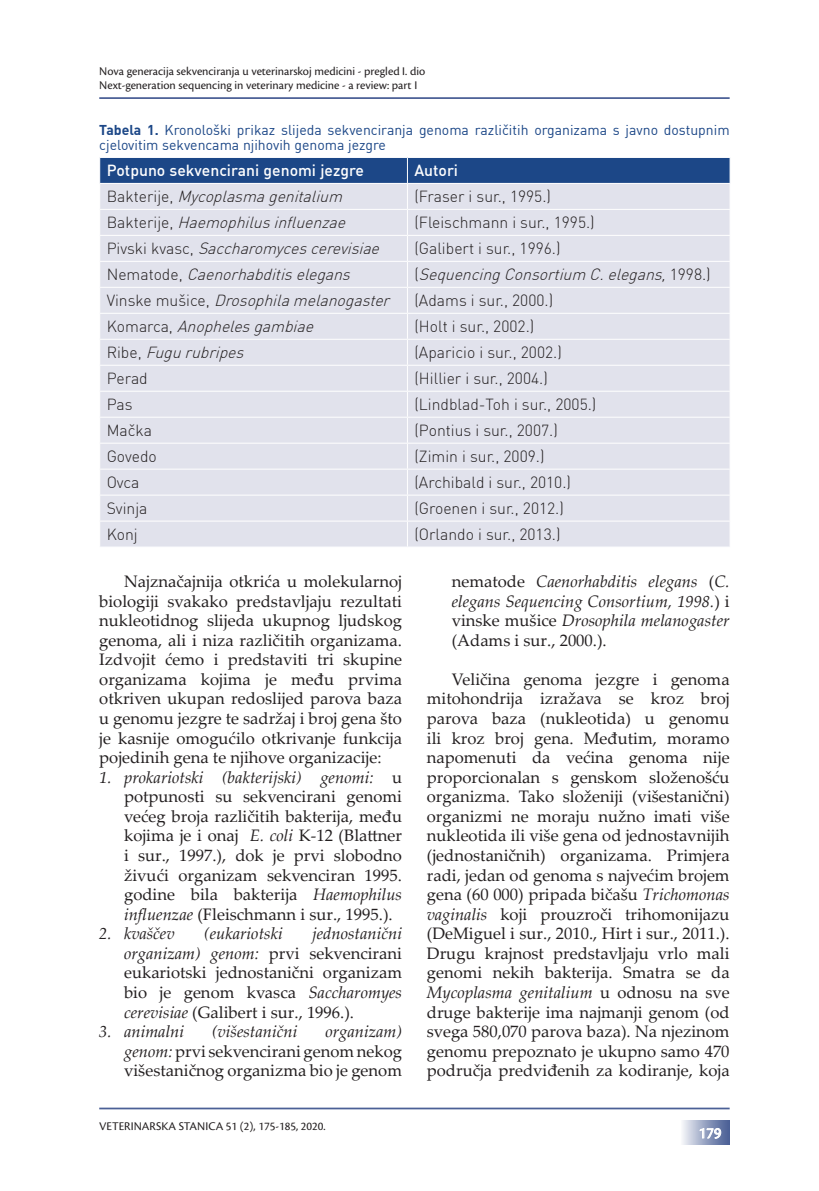
<style>
.page{position:relative;width:819px;height:1191px;background:#fff}
.page>*{position:absolute;margin:0;border:0;box-sizing:border-box;transform-origin:0 0}
.TEKST{font:16.62px/19.6px "Palatino Linotype";color:#231f20;text-align:justify}
.t1{font:italic 16.62px/19.6px "Palatino Linotype";color:#231f20;text-align:justify}
.tekst_tablice{font:15.75px "DIN Lt";color:#231f20}
.tekst_tablice-2{font:italic 15.75px "DIN Lt";color:#231f20}
.tekst_tablice-3{font:700 15.75px "DINLT";color:#fff}
.t2{font:15.75px "Cronos Pro";color:#fff}
.potpis_pod_tablicu{font:14px/14.9px "DIN";color:#1c4787}
.t3{font:12.25px/14.7px "Cronos Pro";color:#231f20}
.s1{font-weight:700}
.s2{font-style:normal}
.s3{font-style:italic}
</style>
<div class="page">
<hr style="left:99px;top:1107px;width:630px;height:2px;background:#4b6096">
<hr style="left:99px;top:97px;width:630px;height:2px;background:#4b6096">
<div style="left:680px;top:1120px;width:49px;height:25px;background:linear-gradient(to right,#f7f7fa,#435991)"></div>
<svg style="left:699px;top:1127px;width:22px;height:12px"></svg>
<svg style="left:99px;top:157px;width:631px;height:389px;background:#d5d9e6"></svg>
<p class="t3" style="left:99px;top:63px;width:327px">Nova generacija sekvenciranja u veterinarskoj medicini - pregled I. dio<br>Next-generation sequencing in veterinary medicine - a review: part I</p>
<p class="potpis_pod_tablicu" style="left:99px;top:122px;width:632px"><span class="s1">Tabela 1.</span> Kronološki prikaz slijeda sekvenciranja genoma različitih organizama s javno dostupnim cjelovitim sekvencama njihovih genoma jezgre</p>
<p class="tekst_tablice-3" style="left:107px;top:160px;width:259px">Potpuno sekvencirani genomi jezgre</p>
<p class="tekst_tablice-3" style="left:414px;top:160px;width:45px">Autori</p>
<p class="tekst_tablice-2" style="left:107px;top:186px;width:242px"><span class="s2">B a k t e r i j e ,</span> Mycoplasmagenitalium</p>
<p class="tekst_tablice" style="left:414px;top:186px;width:138px">(Fraser i sur., 1995.)</p>
<p class="tekst_tablice-2" style="left:107px;top:212px;width:245px"><span class="s2">B a k t e r i j e ,</span> Haemophilusinfluenzae</p>
<p class="tekst_tablice" style="left:414px;top:212px;width:182px">(Fleischmann i sur., 1995.)</p>
<p class="tekst_tablice-2" style="left:107px;top:238px;width:279px"><span class="s2">P i v s k i k v a s c ,</span> Saccharomycescerevisiae</p>
<p class="tekst_tablice" style="left:414px;top:238px;width:148px">(Galibert i sur., 1996.)</p>
<p class="tekst_tablice-2" style="left:107px;top:264px;width:250px"><span class="s2">N e m a t o d e ,</span> Caenorhabditiselegans</p>
<p class="tekst_tablice-2" style="left:414px;top:264px;width:298px"><span class="s2">(</span> SequencingConsortium C.elegans,<span class="s2">1 9 9 8 . )</span></p>
<p class="tekst_tablice-2" style="left:107px;top:290px;width:289px"><span class="s2">V i n s k e m u š i c e ,</span> Drosophilamelanogaster</p>
<p class="tekst_tablice" style="left:414px;top:290px;width:140px">(Adams i sur., 2000.)</p>
<p class="tekst_tablice-2" style="left:107px;top:316px;width:213px"><span class="s2">K o m a rc a ,</span> Anophelesgambiae</p>
<p class="tekst_tablice" style="left:414px;top:316px;width:121px">(Holt i sur., 2002.)</p>
<p class="tekst_tablice-2" style="left:107px;top:342px;width:143px"><span class="s2">R i b e ,</span> Fugurubripes</p>
<p class="tekst_tablice" style="left:414px;top:342px;width:149px">(Aparicio i sur., 2002.)</p>
<p class="tekst_tablice" style="left:107px;top:368px;width:43px">Perad</p>
<p class="tekst_tablice" style="left:414px;top:368px;width:135px">(Hillier i sur., 2004.)</p>
<p class="tekst_tablice" style="left:107px;top:394px;width:27px">Pas</p>
<p class="tekst_tablice" style="left:414px;top:394px;width:183px">(Lindblad-Toh i sur., 2005.)</p>
<p class="tekst_tablice" style="left:107px;top:420px;width:47px">Mačka</p>
<p class="tekst_tablice" style="left:414px;top:420px;width:145px">(Pontius i sur., 2007.)</p>
<p class="tekst_tablice" style="left:107px;top:446px;width:52px">Govedo</p>
<p class="tekst_tablice" style="left:414px;top:446px;width:132px">(Zimin i sur., 2009.)</p>
<p class="tekst_tablice" style="left:107px;top:472px;width:34px">Ovca</p>
<p class="tekst_tablice" style="left:414px;top:472px;width:158px">(Archibald i sur., 2010.)</p>
<p class="tekst_tablice" style="left:107px;top:498px;width:42px">Svinja</p>
<p class="tekst_tablice" style="left:414px;top:498px;width:151px">(Groenen i sur., 2012.)</p>
<p class="tekst_tablice" style="left:107px;top:524px;width:33px">Konj</p>
<p class="tekst_tablice" style="left:414px;top:524px;width:147px">(Orlando i sur., 2013.)</p>
<p class="TEKST" style="left:99px;top:571px;width:304px;text-indent:25px">Najznačajnija otkrića u molekularnoj biologiji svakako predstavljaju rezultati nukleotidnog slijeda ukupnog ljudskog genoma, ali i niza različitih organizama.<br>Izdvojit ćemo i predstaviti tri skupine organizama kojima je među prvima otkriven ukupan redoslijed parova baza u genomu jezgre te sadržaj i broj gena što je kasnije omogućilo otkrivanje funkcija pojedinih gena te njihove organizacije:</p>
<p class="TEKST" style="left:124px;top:766px;width:279px;text-indent:-25px"><span class="s3">1. prokariotski (bakterijski) genomi:</span> u potpunosti su sekvencirani genomi većeg broja različitih bakterija, među kojima je i onaj <span class="s3">E. coli</span> K-12 (Blattner i sur., 1997.), dok je prvi slobodno živući organizam sekvenciran 1995. godine bila bakterija <span class="s3">Haemophilus influenzae</span> (Fleischmann i sur., 1995.).</p>
<p class="t1" style="left:99px;top:923px;width:77px">2. kvaščev</p>
<p class="t1" style="left:204px;top:923px;width:80px">(eukariotski</p>
<p class="TEKST" style="left:124px;top:923px;width:279px;text-indent:188px"><span class="s3">jednostanični organizam) genom:</span> prvi sekvencirani eukariotski jednostanični organizam bio je genom kvasca <span class="s3">Saccharomyes cerevisiae</span> (Galibert i sur., 1996.).</p>
<p class="t1" style="left:99px;top:1021px;width:86px">3. animalni</p>
<p class="t1" style="left:212px;top:1021px;width:87px">(višestanični</p>
<p class="TEKST" style="left:124px;top:1021px;width:279px;text-indent:201px"><span class="s3">organizam) genom:</span> prvi sekvencirani genom nekog višestaničnog organizma bio je genom</p>
<p class="t3" style="left:99px;top:1118px;width:228px">VETERINARSKA STANICA 51 (2), 175-185, 2020.</p>
<p class="t1" style="left:451px;top:571px;width:279px"><span class="s2">nematode</span> Caenorhabditis elegans <span class="s2">(</span>C. elegans Sequencing Consortium, 1998.<span class="s2">) i vinske mušice</span> Drosophila melanogaster <span class="s2">(Adams i sur., 2000.).</span></p>
<p class="TEKST" style="left:427px;top:668px;width:304px;text-indent:25px">Veličina genoma jezgre i genoma mitohondrija izražava se kroz broj parova baza (nukleotida) u genomu ili kroz broj gena. Međutim, moramo napomenuti da većina genoma nije proporcionalan s genskom složenošću organizma. Tako složeniji (višestanični) organizmi ne moraju nužno imati više nukleotida ili više gena od jednostavnijih (jednostaničnih) organizama. Primjera radi, jedan od genoma s najvećim brojem gena (60 000) pripada bičašu <span class="s3">Trichomonas vaginalis</span> koji prouzroči trihomonijazu (DeMiguel i sur., 2010., Hirt i sur., 2011.).<br>Drugu krajnost predstavljaju vrlo mali genomi nekih bakterija. Smatra se da <span class="s3">Mycoplasma genitalium</span> u odnosu na sve druge bakterije ima najmanji genom (od svega 580,070 parova baza). Na njezinom genomu prepoznato je ukupno samo 470 područja predviđenih za kodiranje, koja</p>
<p class="t2" style="left:698px;top:1124px;width:24px">179</p>
</div>
